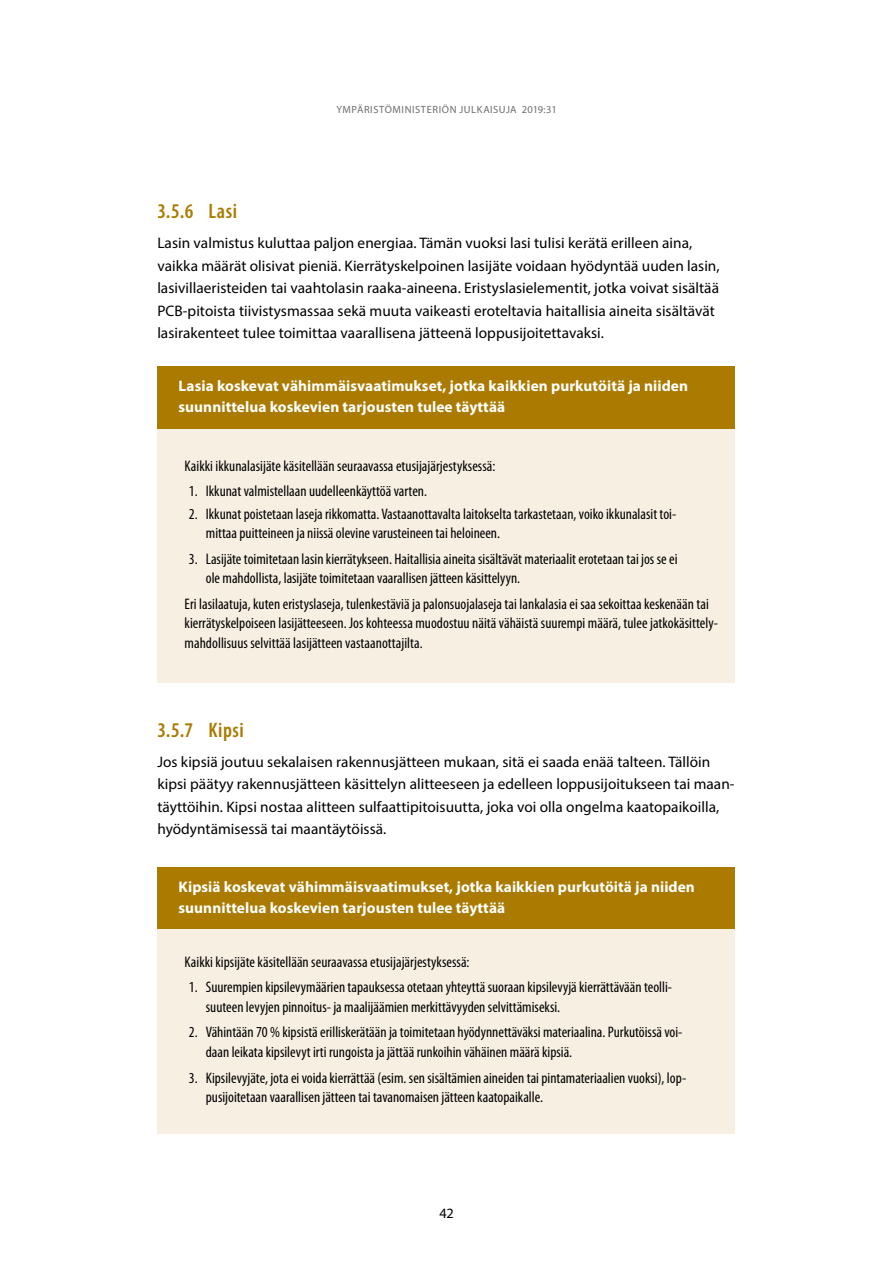
<style>
.page{position:relative;width:893px;height:1263px;background:#fff}
.page>*{position:absolute;margin:0;border:0;box-sizing:border-box;transform-origin:0 0}
.Otsikko_3{font:600 condensed 21px "Myriad Pro";letter-spacing:.03em;color:#aa7b00}
.Taulukko_leipis{font:condensed 15.3px/19.5px "Myriad Pro";color:#000}
._01_Leipä_1__kpl{font:15.3px/22.5px "Myriad Pro";letter-spacing:.005em;color:#000}
.laatikko-otsikko_ei{font:700 15.3px/21px "Myriad Pro";letter-spacing:.005em;color:#fff}
.t1{font:14.25px "Myriad Pro";color:#000}
.t2{font:10.5px "Myriad Pro";letter-spacing:.05em;color:#6e6e6d}
</style>
<div class="page">
<div style="left:157px;top:367px;width:578px;height:62px;background:#aa7b00"></div>
<div style="left:157px;top:429px;width:578px;height:254px;background:#f8efe3"></div>
<div style="left:157px;top:867px;width:578px;height:62px;background:#aa7b00"></div>
<div style="left:157px;top:929px;width:578px;height:205px;background:#f8efe3"></div>
<p class="t2" style="left:336px;top:103px;width:222px">YMPÄRISTÖMINISTERIÖN JULKAISUJA 2019:31</p>
<h3 class="Otsikko_3" style="left:157px;top:198px;width:81px">3.5.6 Lasi</h3>
<p class="_01_Leipä_1__kpl" style="left:157px;top:231px;width:564px">Lasin valmistus kuluttaa paljon energiaa. Tämän vuoksi lasi tulisi kerätä erilleen aina, vaikka määrät olisivat pieniä. Kierrätyskelpoinen lasijäte voidaan hyödyntää uuden lasin, lasivillaeristeiden tai vaahtolasin raaka-aineena. Eristyslasielementit, jotka voivat sisältää PCB-pitoista tiivistysmassaa sekä muuta vaikeasti eroteltavia haitallisia aineita sisältävät lasirakenteet tulee toimittaa vaarallisena jätteenä loppusijoitettavaksi.</p>
<h3 class="laatikko-otsikko_ei" style="left:179px;top:375px;width:511px">Lasia koskevat vähimmäisvaatimukset, jotka kaikkien purkutöitä ja niiden suunnittelua koskevien tarjousten tulee täyttää</h3>
<p class="Taulukko_leipis" style="left:185px;top:456px;width:312px">Kaikki ikkunalasijäte käsitellään seuraavassa etusijajärjestyksessä:</p>
<p class="Taulukko_leipis" style="left:189px;top:481px;width:240px">1. Ikkunat valmistellaan uudelleenkäyttöä varten.</p>
<p class="Taulukko_leipis" style="left:206px;top:504px;width:472px;text-indent:-17px">2. Ikkunat poistetaan laseja rikkomatta. Vastaanottavalta laitokselta tarkastetaan, voiko ikkunalasit toi&shy;mittaa puitteineen ja niissä olevine varusteineen tai heloineen.</p>
<p class="Taulukko_leipis" style="left:206px;top:549px;width:473px;text-indent:-17px">3. Lasijäte toimitetaan lasin kierrätykseen. Haitallisia aineita sisältävät materiaalit erotetaan tai jos se ei ole mahdollista, lasijäte toimitetaan vaarallisen jätteen käsittelyyn.</p>
<p class="Taulukko_leipis" style="left:185px;top:594px;width:535px">Eri lasilaatuja, kuten eristyslaseja, tulenkestäviä ja palonsuojalaseja tai lankalasia ei saa sekoittaa keskenään tai kierrätyskelpoiseen lasijätteeseen. Jos kohteessa muodostuu näitä vähäistä suurempi määrä, tulee jatkokäsittely&shy;mahdollisuus selvittää lasijätteen vastaanottajilta.</p>
<h3 class="Otsikko_3" style="left:157px;top:717px;width:88px">3.5.7 Kipsi</h3>
<p class="_01_Leipä_1__kpl" style="left:157px;top:750px;width:579px">Jos kipsiä joutuu sekalaisen rakennusjätteen mukaan, sitä ei saada enää talteen. Tällöin kipsi päätyy rakennusjätteen käsittelyn alitteeseen ja edelleen loppusijoitukseen tai maan&shy;täyttöihin. Kipsi nostaa alitteen sulfaattipitoisuutta, joka voi olla ongelma kaatopaikoilla, hyödyntämisessä tai maantäytöissä.</p>
<h3 class="laatikko-otsikko_ei" style="left:179px;top:875px;width:518px">Kipsiä koskevat vähimmäisvaatimukset, jotka kaikkien purkutöitä ja niiden suunnittelua koskevien tarjousten tulee täyttää</h3>
<p class="Taulukko_leipis" style="left:185px;top:952px;width:286px">Kaikki kipsijäte käsitellään seuraavassa etusijajärjestyksessä:</p>
<p class="Taulukko_leipis" style="left:206px;top:977px;width:468px;text-indent:-17px">1. Suurempien kipsilevymäärien tapauksessa otetaan yhteyttä suoraan kipsilevyjä kierrättävään teolli&shy;suuteen levyjen pinnoitus- ja maalijäämien merkittävyyden selvittämiseksi.</p>
<p class="Taulukko_leipis" style="left:206px;top:1022px;width:478px;text-indent:-17px">2. Vähintään 70 % kipsistä erilliskerätään ja toimitetaan hyödynnettäväksi materiaalina. Purkutöissä voi&shy;daan leikata kipsilevyt irti rungoista ja jättää runkoihin vähäinen määrä kipsiä.</p>
<p class="Taulukko_leipis" style="left:206px;top:1067px;width:482px;text-indent:-17px">3. Kipsilevyjäte, jota ei voida kierrättää (esim. sen sisältämien aineiden tai pintamateriaalien vuoksi), lop&shy;pusijoitetaan vaarallisen jätteen tai tavanomaisen jätteen kaatopaikalle.</p>
<p class="t1" style="left:439px;top:1204px;width:16px">42</p>
</div>
